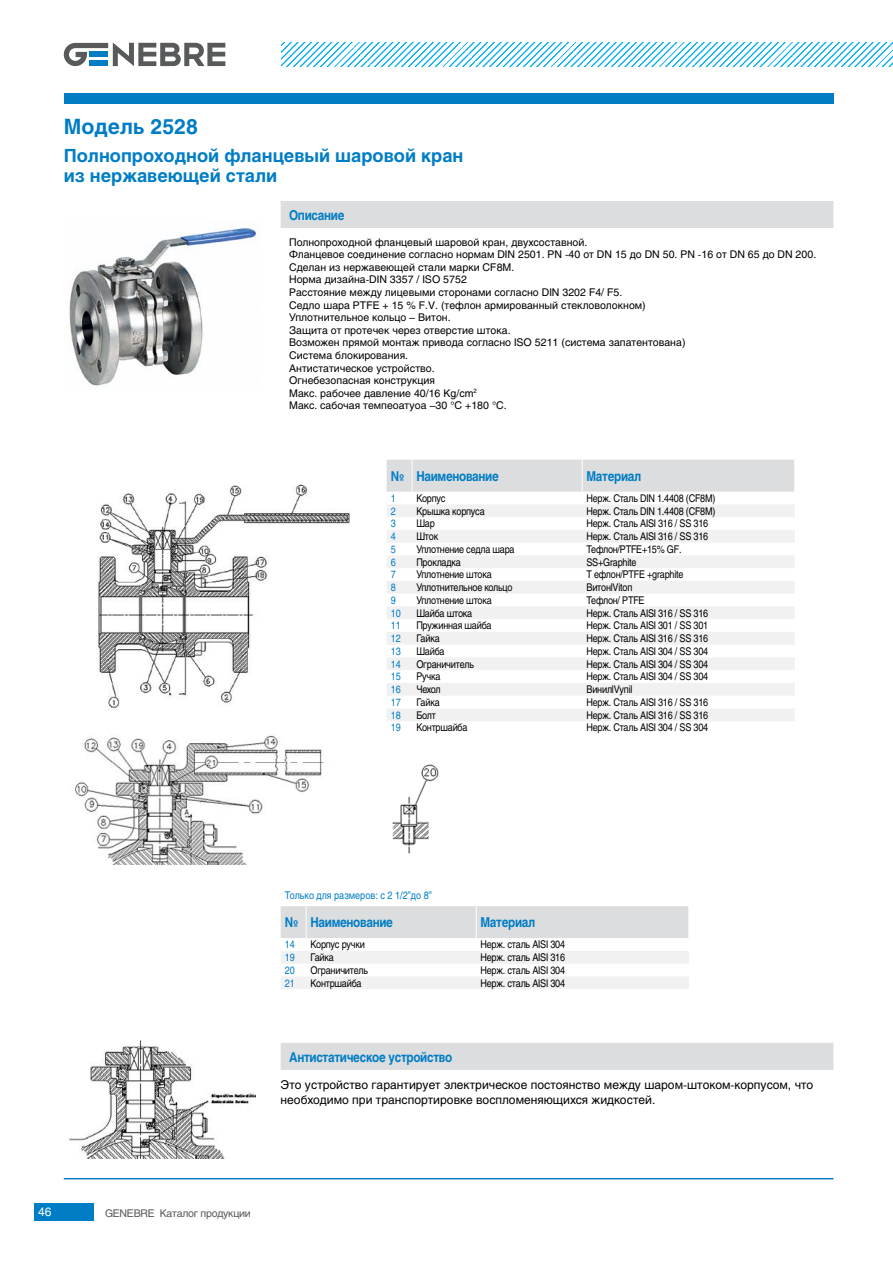
<style>
.page{position:relative;width:893px;height:1263px;background:#fff}
.page>*{position:absolute;margin:0;border:0;box-sizing:border-box;transform-origin:0 0}
.t1{font:700 21px "Helios";color:#007dc5}
.t2{font:700 18px/19.5px "Helios";color:#007dc5}
.t3{font:700 13.5px "Helios";letter-spacing:-.025em;color:#007dc5;scale:.86 1}
.t4{font:12px/14.4px "Helios";color:#000}
.t5{font:12px "Helios";color:#fff}
.t6{font:10.5px "Helios";letter-spacing:-.025em;color:#000;scale:.86 1}
.t7{font:10.5px/12.6px "Helios";color:#000}
.t8{font:10.5px "Helios";letter-spacing:-.025em;color:#007dc5;scale:.86 1}
.t9{font:10.5px "Helios";color:#007dc5;scale:.86 1}
.t10{font:10.5px "Helios";letter-spacing:-.025em;color:#58595b}
</style>
<div class="page">
<hr style="left:64px;top:1178px;width:769px;height:1px;background:#007dc5">
<div style="left:64px;top:94px;width:769px;height:10px;background:#007dc5"></div>
<svg style="left:64px;top:43px;width:161px;height:23px"></svg>
<div style="left:90px;top:52px;width:18px;height:5px;background:#007dc5"></div>
<div style="left:90px;top:61px;width:18px;height:5px;background:#007dc5"></div>
<svg style="left:281px;top:43px;width:612px;height:24px"></svg>
<div style="left:34px;top:1203px;width:60px;height:17px;background:#007dc5"></div>
<img style="left:69px;top:227px;width:188px;height:159px">
<div style="left:387px;top:460px;width:407px;height:32px;background:#dcddde"></div>
<svg style="left:387px;top:505px;width:408px;height:216px;fill:#f5f5f5"></svg>
<hr style="left:412px;top:460px;width:1px;height:32px;background:#fff">
<hr style="left:582px;top:460px;width:1px;height:32px;background:#fff">
<svg style="left:281px;top:951px;width:408px;height:38px"></svg>
<div style="left:281px;top:906px;width:407px;height:32px;background:#dcddde"></div>
<img style="left:97px;top:484px;width:253px;height:226px">
<img style="left:75px;top:735px;width:249px;height:129px">
<img style="left:392px;top:764px;width:47px;height:90px">
<div style="left:281px;top:201px;width:552px;height:27px;background:#dcddde"></div>
<div style="left:281px;top:1043px;width:552px;height:27px;background:#dcddde"></div>
<img style="left:69px;top:1040px;width:186px;height:118px">
<h1 class="t1" style="left:64px;top:115px;width:136px">Модель 2528</h1>
<h2 class="t2" style="left:64px;top:146px;width:401px">Полнопроходной фланцевый шаровой кран из нержавеющей стали</h2>
<p class="t3" style="left:289px;top:208px;width:66px">Описание</p>
<p class="t7" style="left:289px;top:236px;width:529px">Полнопроходной фланцевый шаровой кран, двухсоставной.<br>Фланцевое соединение согласно нормам DIN 2501. PN -40 от DN 15 до DN 50. PN -16 от DN 65 до DN 200.<br>Сделан из нержавеющей стали марки CF8M.<br>Норма дизайна-DIN 3357 / ISO 5752<br>Расстояние между лицевыми сторонами согласно DIN 3202 F4/ F5.<br>Седло шара PTFE + 15 % F.V. (тефлон армированный стекловолокном)<br>Уплотнительное кольцо – Витон.<br>Защита от протечек через отверстие штока.<br>Возможен прямой монтаж привода согласно ISO 5211 (система запатентована)<br>Система блокирования.<br>Антистатическое устройство.<br>Огнебезопасная конструкция<br>Макс. рабочее давление 40/16 Kg/cm<sup>2<br></sup>Макс. сабочая темпеоатуоа –30 °С +180 °С.</p>
<p class="t3" style="left:391px;top:468px;width:127px">№ Наименование</p>
<p class="t3" style="left:586px;top:468px;width:65px">Материал</p>
<p class="t8" style="left:391px;top:492px;width:7px">1</p>
<p class="t6" style="left:416px;top:492px;width:35px">Корпус</p>
<p class="t6" style="left:586px;top:492px;width:152px">Нерж. Сталь DIN 1.4408 (CF8M)</p>
<p class="t8" style="left:391px;top:505px;width:7px">2</p>
<p class="t6" style="left:416px;top:505px;width:81px">Крышка корпуса</p>
<p class="t6" style="left:586px;top:505px;width:152px">Нерж. Сталь DIN 1.4408 (CF8M)</p>
<p class="t8" style="left:391px;top:517px;width:7px">3</p>
<p class="t6" style="left:416px;top:517px;width:23px">Шар</p>
<p class="t6" style="left:586px;top:517px;width:143px">Нерж. Сталь AISI 316 / SS 316</p>
<p class="t8" style="left:391px;top:530px;width:7px">4</p>
<p class="t6" style="left:416px;top:530px;width:27px">Шток</p>
<p class="t6" style="left:586px;top:530px;width:143px">Нерж. Сталь AISI 316 / SS 316</p>
<p class="t8" style="left:391px;top:543px;width:7px">5</p>
<p class="t6" style="left:416px;top:543px;width:116px">Уплотнение седла шара</p>
<p class="t6" style="left:586px;top:543px;width:112px">Тефлон/РТFЕ+15% GF.</p>
<p class="t8" style="left:391px;top:556px;width:7px">6</p>
<p class="t6" style="left:416px;top:556px;width:53px">Прокладка</p>
<p class="t6" style="left:586px;top:556px;width:60px">SS+Graphite</p>
<p class="t8" style="left:391px;top:568px;width:7px">7</p>
<p class="t6" style="left:416px;top:568px;width:89px">Уплотнение штока</p>
<p class="t6" style="left:586px;top:568px;width:114px">Т ефлон/РТFЕ +graphite</p>
<p class="t8" style="left:391px;top:581px;width:7px">8</p>
<p class="t6" style="left:416px;top:581px;width:113px">Уплотнительное кольцо</p>
<p class="t6" style="left:586px;top:581px;width:55px">ВитонlVitоп</p>
<p class="t8" style="left:391px;top:594px;width:7px">9</p>
<p class="t6" style="left:416px;top:594px;width:89px">Уплотнение штока</p>
<p class="t6" style="left:586px;top:594px;width:69px">Тефлон/ PTFE</p>
<p class="t8" style="left:391px;top:607px;width:13px">10</p>
<p class="t6" style="left:416px;top:607px;width:67px">Шайба штока</p>
<p class="t6" style="left:586px;top:607px;width:143px">Нерж. Сталь AISI 316 / SS 316</p>
<p class="t8" style="left:391px;top:619px;width:13px">11</p>
<p class="t6" style="left:416px;top:619px;width:89px">Пружинная шайба</p>
<p class="t6" style="left:586px;top:619px;width:143px">Нерж. Сталь AISI 301 / SS 301</p>
<p class="t8" style="left:391px;top:632px;width:13px">12</p>
<p class="t6" style="left:416px;top:632px;width:29px">Гайка</p>
<p class="t6" style="left:586px;top:632px;width:143px">Нерж. Сталь AISI 316 / SS 316</p>
<p class="t8" style="left:391px;top:645px;width:13px">13</p>
<p class="t6" style="left:416px;top:645px;width:34px">Шайба</p>
<p class="t6" style="left:586px;top:645px;width:143px">Нерж. Сталь AISI 304 / SS 304</p>
<p class="t8" style="left:391px;top:658px;width:13px">14</p>
<p class="t6" style="left:416px;top:658px;width:69px">Ограничитель</p>
<p class="t6" style="left:586px;top:658px;width:143px">Нерж. Сталь AISI 304 / SS 304</p>
<p class="t8" style="left:391px;top:670px;width:13px">15</p>
<p class="t6" style="left:416px;top:670px;width:30px">Ручка</p>
<p class="t6" style="left:586px;top:670px;width:143px">Нерж. Сталь AISI 304 / SS 304</p>
<p class="t8" style="left:391px;top:683px;width:13px">16</p>
<p class="t6" style="left:416px;top:683px;width:30px">Чехол</p>
<p class="t6" style="left:586px;top:683px;width:55px">ВинилlVупil</p>
<p class="t8" style="left:391px;top:696px;width:13px">17</p>
<p class="t6" style="left:416px;top:696px;width:29px">Гайка</p>
<p class="t6" style="left:586px;top:696px;width:143px">Нерж. Сталь AISI 316 / SS 316</p>
<p class="t8" style="left:391px;top:709px;width:13px">18</p>
<p class="t6" style="left:416px;top:709px;width:24px">Болт</p>
<p class="t6" style="left:586px;top:709px;width:143px">Нерж. Сталь AISI 316 / SS 316</p>
<p class="t8" style="left:391px;top:721px;width:13px">19</p>
<p class="t6" style="left:416px;top:721px;width:61px">Контршайба</p>
<p class="t6" style="left:586px;top:721px;width:143px">Нерж. Сталь AISI 304 / SS 304</p>
<p class="t9" style="left:285px;top:889px;width:172px">Только для размеров: с 2 1/2”до 8”</p>
<p class="t3" style="left:285px;top:914px;width:127px">№ Наименование</p>
<p class="t3" style="left:480px;top:914px;width:65px">Материал</p>
<p class="t8" style="left:285px;top:938px;width:13px">14</p>
<p class="t6" style="left:310px;top:938px;width:65px">Корпус ручки</p>
<p class="t6" style="left:480px;top:938px;width:100px">Нерж. сталь AISI 304</p>
<p class="t8" style="left:285px;top:951px;width:13px">19</p>
<p class="t6" style="left:310px;top:951px;width:29px">Гайка</p>
<p class="t6" style="left:480px;top:951px;width:100px">Нерж. сталь AISI 316</p>
<p class="t8" style="left:285px;top:964px;width:13px">20</p>
<p class="t6" style="left:310px;top:964px;width:69px">Ограничитель</p>
<p class="t6" style="left:480px;top:964px;width:100px">Нерж. сталь AISI 304</p>
<p class="t8" style="left:285px;top:977px;width:13px">21</p>
<p class="t6" style="left:310px;top:977px;width:61px">Контршайба</p>
<p class="t6" style="left:480px;top:977px;width:100px">Нерж. сталь AISI 304</p>
<p class="t3" style="left:289px;top:1049px;width:191px">Антистатическое устройство</p>
<p class="t4" style="left:281px;top:1078px;width:534px">Это устройство гарантирует электрическое постоянство между шаром-штоком-корпусом, что необходимо при транспортировке воспломеняющихся жидкостей.</p>
<p class="t5" style="left:38px;top:1205px;width:15px">46</p>
<p class="t10" style="left:105px;top:1207px;width:147px">GENEBRE Каталог продукции</p>
</div>
